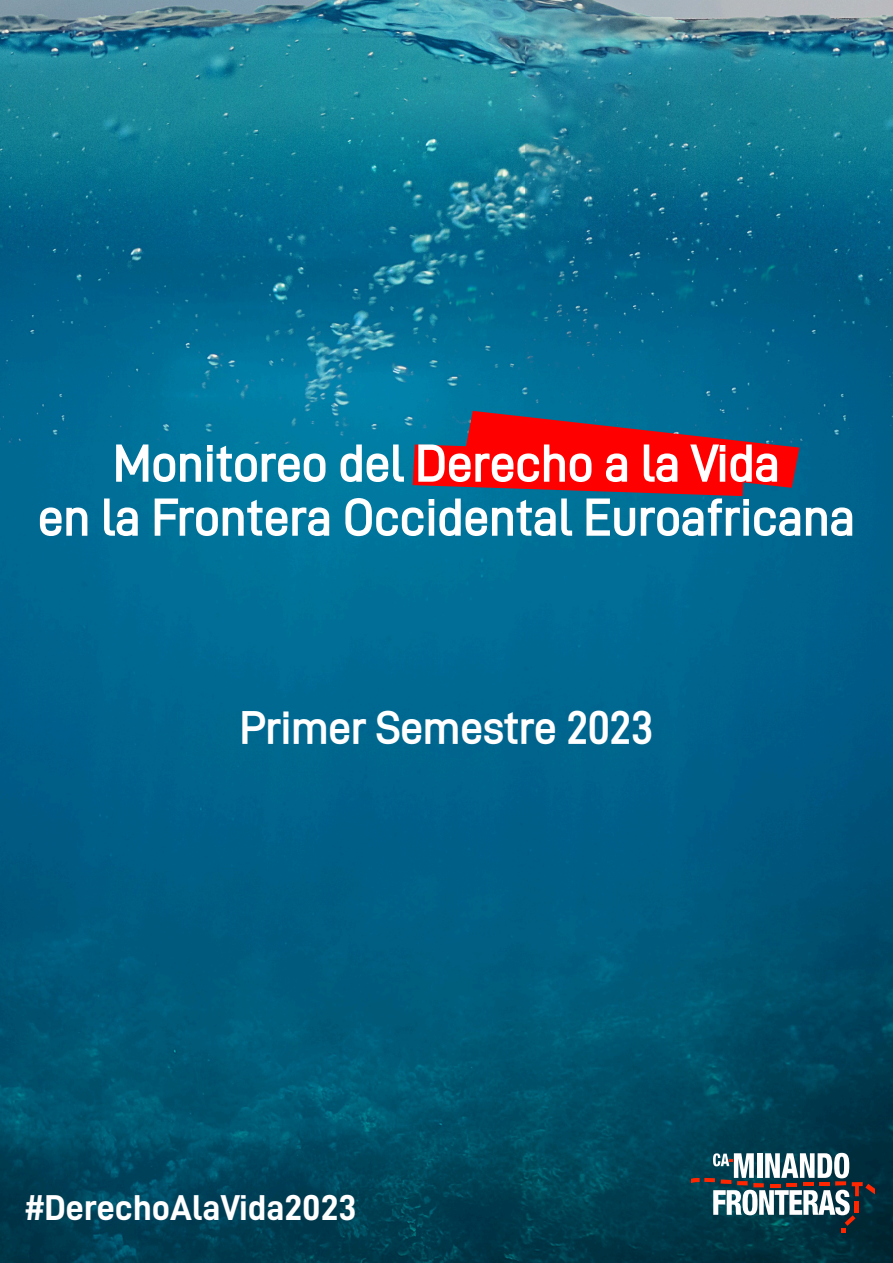
<style>
.page{position:relative;width:893px;height:1263px;background:#fff}
.page>*{position:absolute;margin:0;border:0;box-sizing:border-box;transform-origin:0 0}
.t1{font:700 51px/54px "D DIN PRO Semi";color:#fff;text-align:center}
.t2{font:700 45px "D DIN PRO Semi";color:#fff}
.t3{font:36px "D DIN PRO Bold";color:#fff}
</style>
<div class="page">
<img style="left:0;top:0;width:893px;height:1263px">
<svg style="left:691px;top:1177px;width:9px;height:6px"></svg>
<svg style="left:704px;top:1178px;width:9px;height:4px"></svg>
<svg style="left:713px;top:1153px;width:161px;height:79px"></svg>
<hr style="left:803px;top:1182px;width:10px;height:4px;background:#ff2600">
<svg style="left:413px;top:411px;width:386px;height:85px;background:#ae2330"></svg>
<p class="t1" style="left:38px;top:437px;width:819px">Monitoreo del Derecho a la Vida<br>en la Frontera Occidental Euroafricana</p>
<p class="t2" style="left:240px;top:706px;width:415px">Primer Semestre 2023</p>
<p class="t3" style="left:25px;top:1190px;width:333px">#DerechoAlaVida2023</p>
</div>
